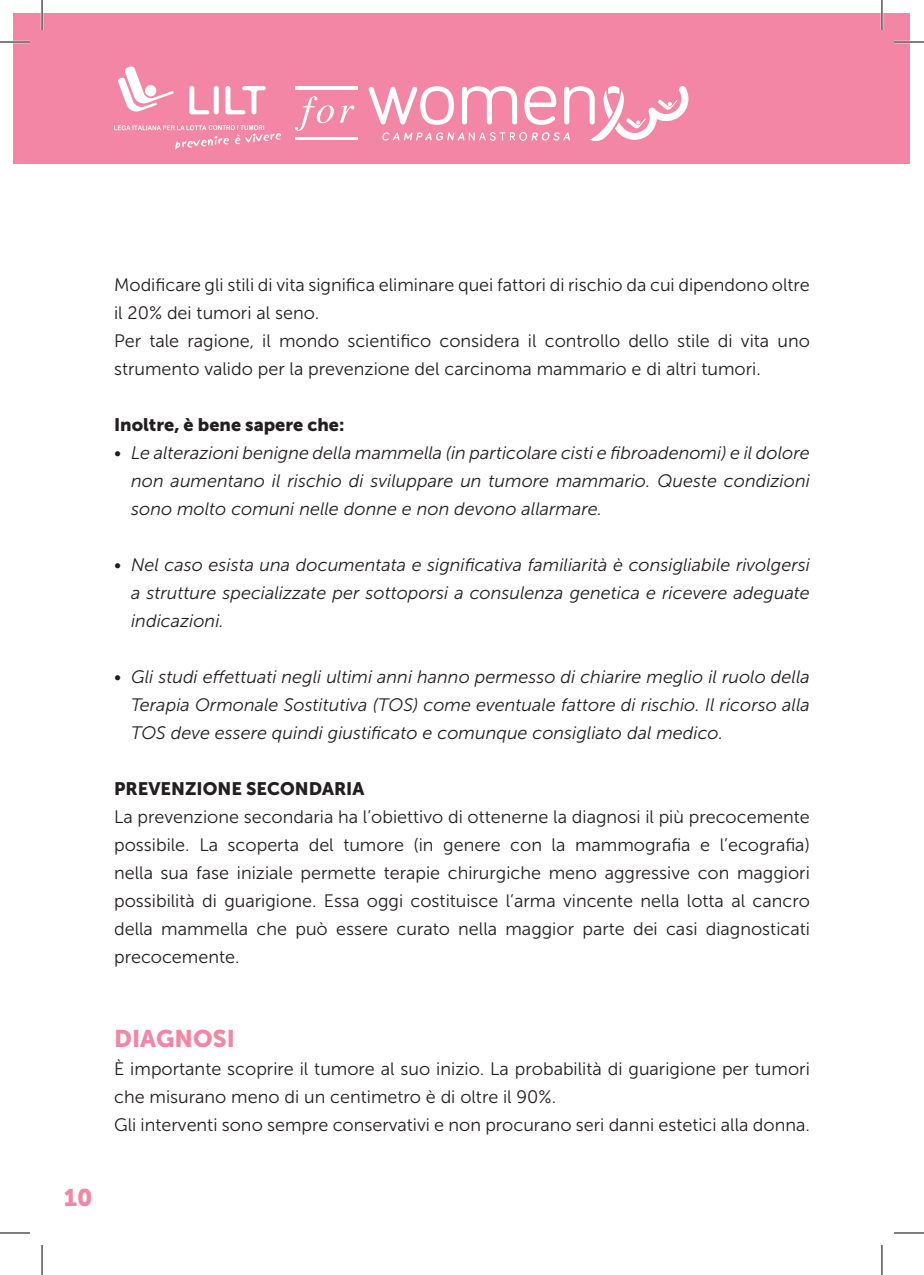
<style>
.page{position:relative;width:924px;height:1275px;background:#fff}
.page>*{position:absolute;margin:0;border:0;box-sizing:border-box;transform-origin:0 0}
.t1{font:24px "Museo Sans 900";color:#f386a4}
.t2{font:18px/28px "Museo Sans 300";color:#231f20}
.t3{font:italic 18px/28px "Museo Sans 300";color:#231f20;text-align:justify}
.t4{font:18px "Museo Sans 900";color:#231f20}
</style>
<div class="page">
<div style="left:14px;top:14px;width:895px;height:150px;background:#f386a4"></div>
<svg style="left:118px;top:66px;width:56px;height:46px"></svg>
<svg style="left:189px;top:86px;width:76px;height:28px"></svg>
<svg style="left:114px;top:125px;width:167px;height:25px"></svg>
<hr style="left:295px;top:86px;width:62px;height:2px;background:#fff">
<hr style="left:295px;top:88px;width:62px;height:2px;background:#fff">
<hr style="left:295px;top:137px;width:62px;height:1px;background:#fff">
<hr style="left:295px;top:138px;width:62px;height:2px;background:#fff">
<svg style="left:295px;top:96px;width:39px;height:35px"></svg>
<svg style="left:340px;top:105px;width:14px;height:18px"></svg>
<svg style="left:368px;top:86px;width:321px;height:55px"></svg>
<hr style="left:0;top:41px;width:30px;height:2px;background:#fff">
<hr style="left:893px;top:41px;width:30px;height:2px;background:#fff">
<hr style="left:41px;top:0;width:2px;height:30px;background:#fff">
<hr style="left:880px;top:0;width:2px;height:30px;background:#fff">
<hr style="left:0;top:42px;width:30px;height:1px;background:#000">
<hr style="left:893px;top:42px;width:30px;height:1px;background:#000">
<hr style="left:0;top:1232px;width:30px;height:1px;background:#000">
<hr style="left:893px;top:1232px;width:30px;height:1px;background:#000">
<hr style="left:42px;top:0;width:1px;height:30px;background:#000">
<hr style="left:42px;top:1245px;width:1px;height:30px;background:#000">
<hr style="left:881px;top:0;width:1px;height:30px;background:#000">
<hr style="left:881px;top:1245px;width:1px;height:30px;background:#000">
<p class="t2" style="left:114px;top:271px;width:697px">Modificare gli stili di vita significa eliminare quei fattori di rischio da cui dipendono oltre il 20% dei tumori al seno.</p>
<p class="t2" style="left:114px;top:327px;width:697px">Per tale ragione, il mondo scientifico considera il controllo dello stile di vita uno strumento valido per la prevenzione del carcinoma mammario e di altri tumori.</p>
<p class="t4" style="left:114px;top:414px;width:232px">Inoltre, è bene sapere che:</p>
<p class="t3" style="left:131px;top:439px;width:680px;text-indent:-17px">• Le alterazioni benigne della mammella (in particolare cisti e fibroadenomi) e il dolore non aumentano il rischio di sviluppare un tumore mammario. Queste condizioni sono molto comuni nelle donne e non devono allarmare.</p>
<p class="t3" style="left:131px;top:551px;width:680px;text-indent:-17px">• Nel caso esista una documentata e significativa familiarità è consigliabile rivolgersi a strutture specializzate per sottoporsi a consulenza genetica e ricevere adeguate indicazioni.</p>
<p class="t3" style="left:131px;top:663px;width:680px;text-indent:-17px">• Gli studi effettuati negli ultimi anni hanno permesso di chiarire meglio il ruolo della Terapia Ormonale Sostitutiva (TOS) come eventuale fattore di rischio. Il ricorso alla TOS deve essere quindi giustificato e comunque consigliato dal medico.</p>
<p class="t4" style="left:114px;top:778px;width:252px">PREVENZIONE SECONDARIA</p>
<p class="t2" style="left:114px;top:803px;width:697px;text-align:justify">La prevenzione secondaria ha l’obiettivo di ottenerne la diagnosi il più precocemente possibile. La scoperta del tumore (in genere con la mammografia e l’ecografia) nella sua fase iniziale permette terapie chirurgiche meno aggressive con maggiori possibilità di guarigione. Essa oggi costituisce l’arma vincente nella lotta al cancro della mammella che può essere curato nella maggior parte dei casi diagnosticati precocemente.</p>
<p class="t1" style="left:64px;top:1184px;width:30px">10</p>
<p class="t1" style="left:114px;top:1025px;width:122px">DIAGNOSI</p>
<p class="t2" style="left:114px;top:1055px;width:697px">È importante scoprire il tumore al suo inizio. La probabilità di guarigione per tumori che misurano meno di un centimetro è di oltre il 90%.</p>
<p class="t2" style="left:114px;top:1111px;width:697px">Gli interventi sono sempre conservativi e non procurano seri danni estetici alla donna.</p>
</div>
